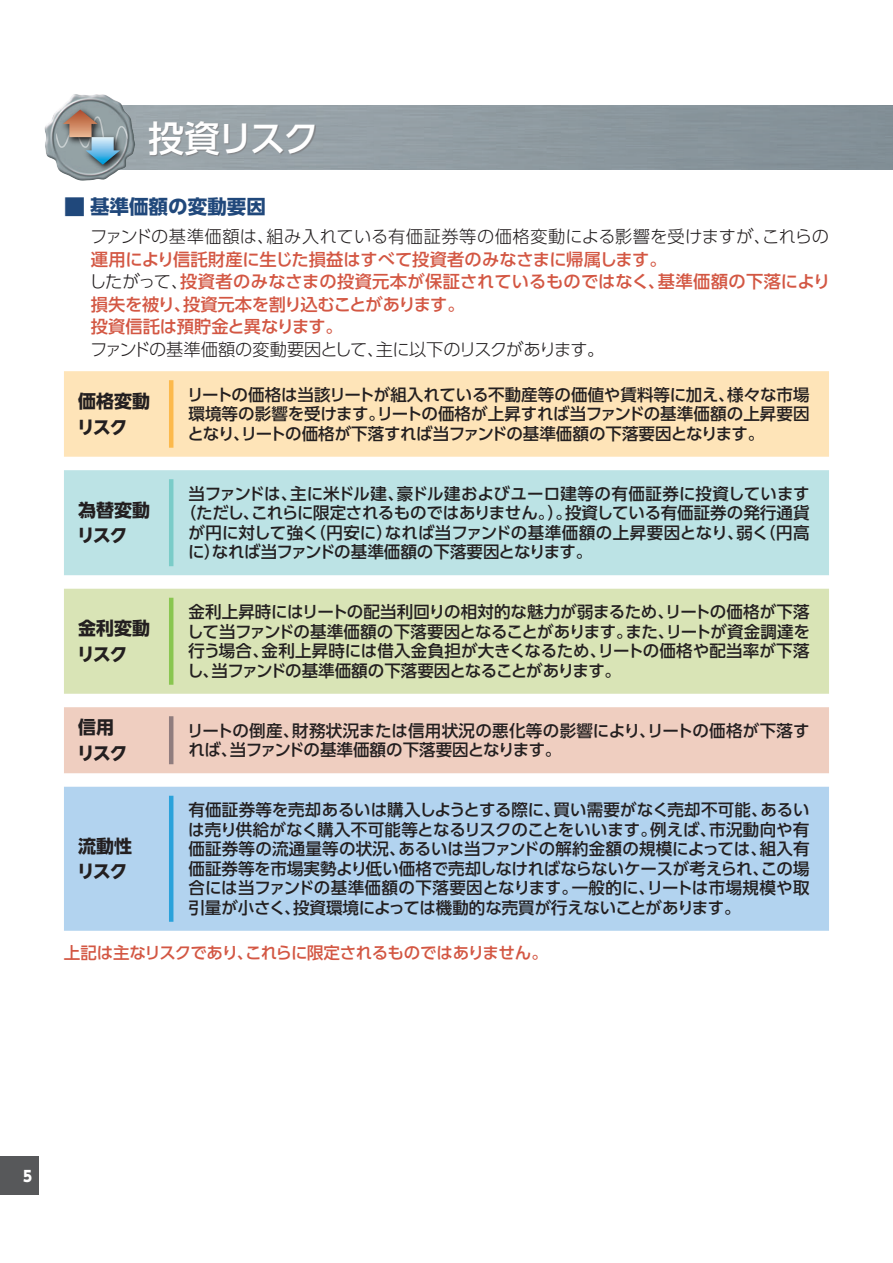
<style>
.page{position:relative;width:893px;height:1263px;background:#fff}
.page>*{position:absolute;margin:0;border:0;box-sizing:border-box;transform-origin:0 0}
.t1{font:500 36px "UD Shin Go Pro";letter-spacing:-.075em;color:#fff}
.t2{font:700 19.5px "UD Shin Go Pro";color:#20487b}
.t3{font:700 18px/25.5px "UD Shin Go NT Pro";color:#231f20}
.t4{font:500 17.25px/22.5px "UD Shin Go Pro";color:#d35743}
.t5{font:300 17.25px "UD Shin Go Pro";color:#231f20}
.t6{font:300 17.25px "UD Shin Go Pro";letter-spacing:-.045em;color:#231f20}
.t7{font:500 16.5px/19.5px "UD Shin Go Pro";color:#231f20;text-align:justify}
.t8{font:500 16.5px "UD Shin Go Pro";letter-spacing:-.02em;color:#231f20}
.t9{font:500 16.5px "UD Shin Go Pro";letter-spacing:-.03em;color:#d35743}
.t10{font:800 15px "UD Shin Go Pro";color:#fff;scale:.9 1}
.s1{font-size:21.75px}
.s2{font-weight:300;color:#231f20}
</style>
<div class="page">
<div style="left:0;top:1157px;width:38px;height:38px;background:#57585a"></div>
<div style="left:64px;top:371px;width:765px;height:86px;background:#fee4b8"></div>
<div style="left:64px;top:470px;width:765px;height:105px;background:#bce3e5"></div>
<div style="left:64px;top:589px;width:765px;height:105px;background:#d9e4b6"></div>
<div style="left:64px;top:707px;width:765px;height:66px;background:#efcec0"></div>
<div style="left:64px;top:787px;width:765px;height:144px;background:#b2d3ef"></div>
<hr style="left:169px;top:796px;width:4px;height:126px;background:#2aa2db">
<hr style="left:169px;top:380px;width:4px;height:68px;background:#fcb94b">
<hr style="left:169px;top:479px;width:4px;height:87px;background:#7accc8">
<hr style="left:169px;top:598px;width:4px;height:87px;background:#89c650">
<hr style="left:169px;top:716px;width:4px;height:48px;background:#907d7e">
<img style="left:44px;top:94px;width:91px;height:87px">
<img style="left:57px;top:103px;width:51px;height:7px">
<img style="left:79px;top:131px;width:51px;height:44px">
<svg style="left:56px;top:110px;width:72px;height:55px;background:#91999c"></svg>
<svg style="left:150px;top:122px;width:166px;height:34px;background:#90979c"></svg>
<h1 class="t1" style="left:148px;top:109px;width:172px">投資リスク</h1>
<p class="t2" style="left:64px;top:191px;width:203px"><span class="s1">■</span> 基準価額の変動要因</p>
<p class="t5" style="left:90px;top:223px;width:740px">ファンドの基準価額は、組み入れている有価証券等の価格変動による影響を受けますが、これらの</p>
<p class="t4" style="left:89px;top:247px;width:743px">運用により信託財産に生じた損益はすべて投資者のみなさまに帰属します。<br><span class="s2">したがって、</span>投資者のみなさまの投資元本が保証されているものではなく、基準価額の下落により損失を被り、投資元本を割り込むことがあります。<br>投資信託は預貯金と異なります。</p>
<p class="t6" style="left:90px;top:335px;width:516px">ファンドの基準価額の変動要因として、主に以下のリスクがあります。</p>
<p class="t3" style="left:77px;top:388px;width:75px">価格変動リスク</p>
<p class="t7" style="left:187px;top:384px;width:624px">リートの価格は当該リートが組入れている不動産等の価値や賃料等に加え、様々な市場環境等の影響を受けます。リートの価格が上昇すれば当ファンドの基準価額の上昇要因となり、リートの価格が下落すれば当ファンドの基準価額の下落要因となります。</p>
<p class="t3" style="left:77px;top:497px;width:75px">為替変動リスク</p>
<p class="t3" style="left:77px;top:615px;width:75px">金利変動リスク</p>
<p class="t7" style="left:188px;top:483px;width:623px">当ファンドは、主に米ドル建、豪ドル建およびユーロ建等の有価証券に投資しています</p>
<p class="t8" style="left:180px;top:500px;width:631px">（ただし、これらに限定されるものではありません。）。投資している有価証券の発行通貨</p>
<p class="t7" style="left:188px;top:522px;width:623px">が円に対して強く（円安に）なれば当ファンドの基準価額の上昇要因となり、弱く（円高</p>
<p class="t8" style="left:188px;top:539px;width:406px">に）なれば当ファンドの基準価額の下落要因となります。</p>
<p class="t7" style="left:187px;top:602px;width:624px">金利上昇時にはリートの配当利回りの相対的な魅力が弱まるため、リートの価格が下落して当ファンドの基準価額の下落要因となることがあります。また、リートが資金調達を行う場合、金利上昇時には借入金負担が大きくなるため、リートの価格や配当率が下落し、当ファンドの基準価額の下落要因となることがあります。</p>
<p class="t3" style="left:77px;top:714px;width:52px">信用リスク</p>
<p class="t7" style="left:187px;top:720px;width:624px">リートの倒産、財務状況または信用状況の悪化等の影響により、リートの価格が下落すれば、当ファンドの基準価額の下落要因となります。</p>
<p class="t7" style="left:188px;top:800px;width:623px">有価証券等を売却あるいは購入しようとする際に、買い需要がなく売却不可能、あるいは売り供給がなく購入不可能等となるリスクのことをいいます。例えば、市況動向や有価証券等の流通量等の状況、あるいは当ファンドの解約金額の規模によっては、組入有価証券等を市場実勢より低い価格で売却しなければならないケースが考えられ、この場合には当ファンドの基準価額の下落要因となります。一般的に、リートは市場規模や取引量が小さく、投資環境によっては機動的な売買が行えないことがあります。</p>
<p class="t9" style="left:64px;top:939px;width:485px">上記は主なリスクであり、これらに限定されるものではありません。</p>
<p class="t3" style="left:77px;top:833px;width:57px">流動性リスク</p>
<p class="t10" style="left:23px;top:1163px;width:11px">5</p>
</div>
